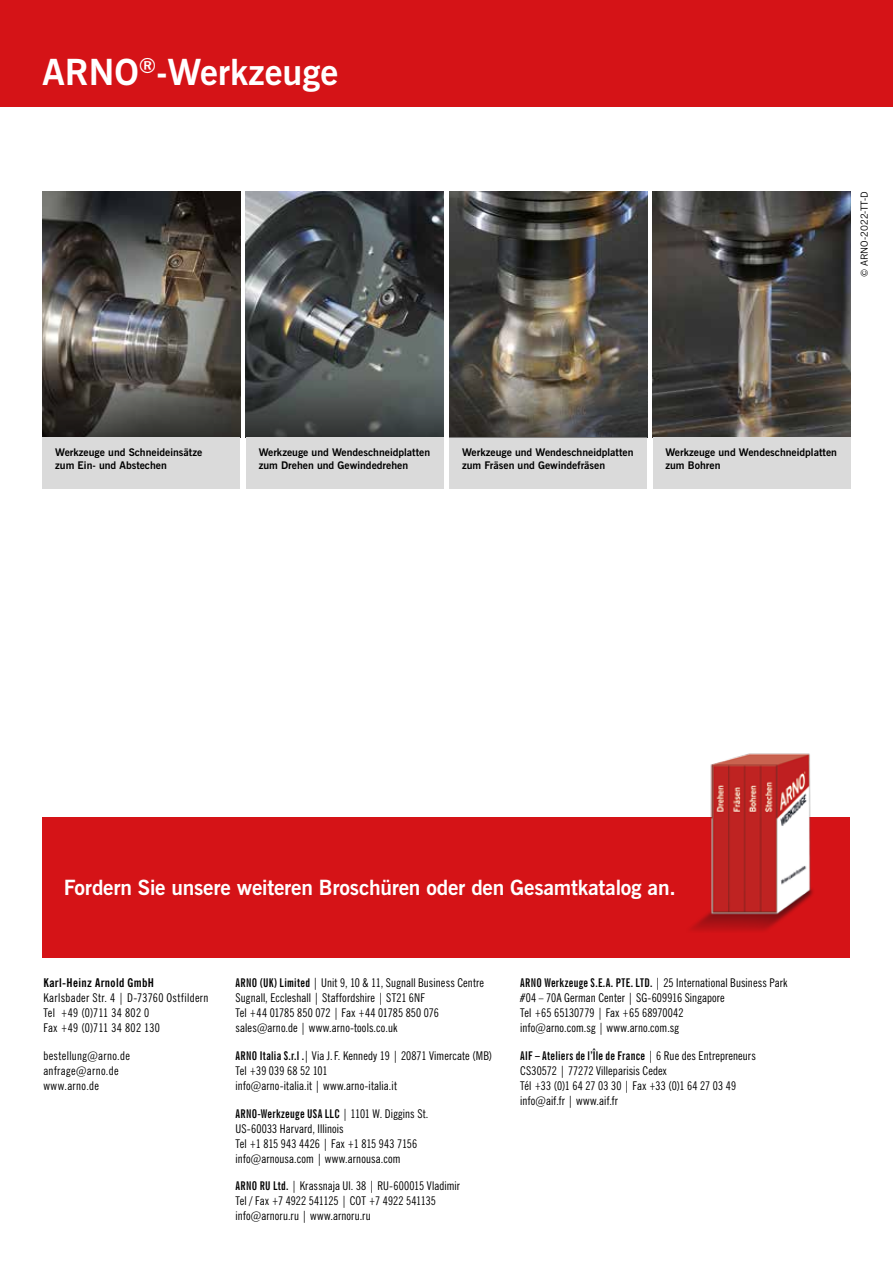
<style>
.page{position:relative;width:893px;height:1263px;background:#fff}
.page>*{position:absolute;margin:0;border:0;box-sizing:border-box;transform-origin:0 0}
.t1{font:700 36px "News Gothic";color:#fff}
.t2{font:700 21px "News Gothic";letter-spacing:-.01em;color:#fff}
.t3{font:condensed 12px/15px "News Gothic";letter-spacing:.01em;color:#000}
.t4{font:condensed 12px/15px "News Gothic";letter-spacing:.03em;color:#000}
.t5{font:700 12px "News Gothic Extra Cond";letter-spacing:.02em;color:#000}
.t6{font:700 condensed 12px "News Gothic";letter-spacing:.03em;color:#000}
.t7{font:700 10.5px/12.6px "News Gothic";color:#000}
.t8{font:9.75px "News Gothic";color:#000}
.s1{font-family:"News Gothic Extra Cond";font-weight:700;font-stretch:normal}
.s2{font-family:"News Gothic";font-weight:400;font-stretch:condensed}
</style>
<div class="page">
<div style="left:0;top:0;width:893px;height:106px;background:#d51317"></div>
<img style="left:653px;top:191px;width:197px;height:246px">
<div style="left:653px;top:437px;width:197px;height:51px;background:#dadada"></div>
<img style="left:43px;top:191px;width:197px;height:184px">
<svg style="left:43px;top:375px;width:197px;height:62px;background:#403e39"></svg>
<div style="left:43px;top:437px;width:197px;height:51px;background:#dadada"></div>
<img style="left:449px;top:191px;width:198px;height:184px">
<div style="left:449px;top:437px;width:198px;height:51px;background:#dadada"></div>
<svg style="left:449px;top:375px;width:198px;height:62px;background:#56524a"></svg>
<img style="left:246px;top:191px;width:198px;height:184px">
<svg style="left:246px;top:375px;width:198px;height:62px;background:#474c4b"></svg>
<div style="left:246px;top:437px;width:198px;height:51px;background:#dadada"></div>
<div style="left:43px;top:817px;width:807px;height:140px;background:#d51317"></div>
<img style="left:691px;top:753px;width:122px;height:178px">
<h1 class="t1" style="left:43px;top:48px;width:297px">ARNO<sup>®</sup>-Werkzeuge</h1>
<p class="t8" style="left:858px;top:277px;width:88px;rotate:-90deg">© ARNO-2022-TT-D</p>
<p class="t7" style="left:55px;top:446px;width:149px">Werkzeuge und Schneideinsätze zum Ein- und Abstechen</p>
<p class="t7" style="left:462px;top:446px;width:173px">Werkzeuge und Wendeschneidplatten zum Fräsen und Gewindefräsen</p>
<p class="t7" style="left:259px;top:446px;width:173px">Werkzeuge und Wendeschneidplatten zum Drehen und Gewindedrehen</p>
<p class="t7" style="left:665px;top:446px;width:173px">Werkzeuge und Wendeschneidplatten zum Bohren</p>
<h2 class="t2" style="left:64px;top:873px;width:614px">Fordern Sie unsere weiteren Broschüren oder den Gesamtkatalog an.</h2>
<p class="t6" style="left:43px;top:975px;width:112px">Karl-Heinz Arnold GmbH</p>
<p class="t4" style="left:43px;top:990px;width:167px">Karlsbader Str. 4 | D-73760 Ostfildern<br>Tel +49 (0)711 34 802 0<br>Fax +49 (0)711 34 802 130</p>
<p class="t4" style="left:43px;top:1048px;width:88px">bestellung@arno.de anfrage@arno.de www.arno.de</p>
<p class="t3" style="left:236px;top:975px;width:250px"><span class="s1">ARNO (UK) Limited</span> | Unit 9, 10 &amp; 11, Sugnall Business Centre Sugnall, Eccleshall | Staffordshire | ST21 6NF<br>Tel +44 01785 850 072 | Fax +44 01785 850 076 sales@arno.de | www.arno-tools.co.uk</p>
<p class="t3" style="left:236px;top:1048px;width:258px"><span class="s1">ARNO Italia S.r.l .</span>| Via J.F. Kennedy 19 | 20871 Vimercate (MB)<br>Tel +39 039 68 52 101<br>info@arno-italia.it | www.arno-italia.it</p>
<p class="t5" style="left:236px;top:1105px;width:194px">ARNO-Werkzeuge USA LLC <span class="s2">| 1101 W. Diggins St.</span></p>
<p class="t3" style="left:236px;top:1121px;width:183px">US-60033 Harvard, Illinois<br>Tel +1 815 943 4426 | Fax +1 815 943 7156 info@arnousa.com | www.arnousa.com</p>
<p class="t3" style="left:236px;top:1178px;width:226px"><span class="s1">ARNO RU Ltd.</span> | Krassnaja Ul. 38 | RU-600015 Vladimir<br>Tel / Fax +7 4922 541125 | COT +7 4922 541135 info@arnoru.ru | www.arnoru.ru</p>
<p class="t3" style="left:520px;top:975px;width:269px"><span class="s1">ARNO Werkzeuge S.E.A. PTE. LTD.</span> | 25 International Business Park #04 – 70A German Center | SG-609916 Singapore<br>Tel +65 65130779 | Fax +65 68970042<br>info@arno.com.sg | www.arno.com.sg</p>
<p class="t5" style="left:520px;top:1048px;width:237px">AIF – Ateliers de l’Île de France <span class="s2">| 6 Rue des Entrepreneurs</span></p>
<p class="t3" style="left:520px;top:1063px;width:217px">CS30572 | 77272 Villeparisis Cedex<br>Tél +33 (0)1 64 27 03 30 | Fax +33 (0)1 64 27 03 49 info@aif.fr | www.aif.fr</p>
</div>
